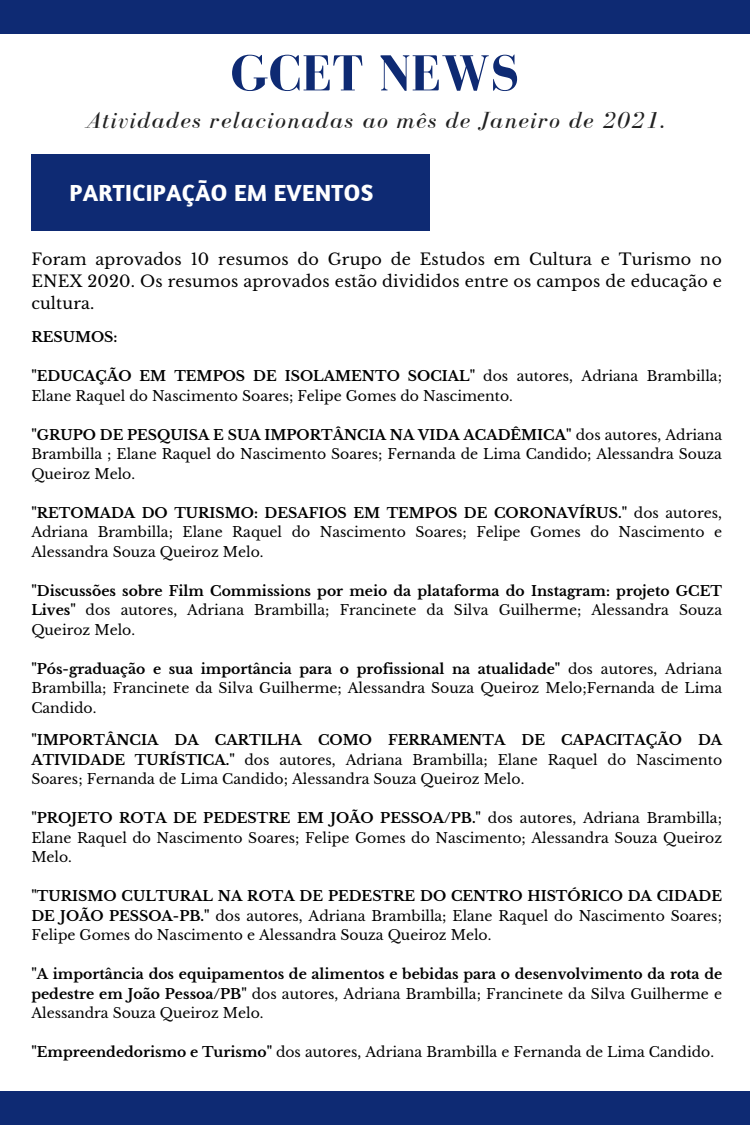
<style>
.page{position:relative;width:750px;height:1125px;background:#fff}
.page>*{position:absolute;margin:0;border:0;box-sizing:border-box;transform-origin:0 0}
.t1{font:700 52px "Bodoni FLF";letter-spacing:.01em;color:#0e2a73}
.t2{font:italic 24px "Bodoni FLF";letter-spacing:.06em;color:#222}
.t3{font:700 23.85px "Amaranth";letter-spacing:.01em;color:#fff}
.t4{font:16px/22.1px "Libre Baskerville";letter-spacing:.01em;color:#000;text-align:justify}
.t5{font:14px/19.5px "Libre Baskerville";color:#000;text-align:justify}
.t6{font:700 14px/19.5px "Libre Baskerville";color:#000;text-align:justify}
.s1{font-weight:700}
.s2{font-weight:400}
</style>
<div class="page">
<div style="left:0;top:1092px;width:750px;height:33px;background:#0e2a73"></div>
<div style="left:0;top:0;width:750px;height:34px;background:#0e2a73"></div>
<div style="left:31px;top:154px;width:399px;height:77px;background:#0e2a73"></div>
<p class="t1" style="left:231px;top:45px;width:290px">GCET NEWS</p>
<p class="t2" style="left:86px;top:107px;width:580px">Atividades relacionadas ao mês de Janeiro de 2021.</p>
<p class="t3" style="left:69px;top:178px;width:305px">PARTICIPAÇÃO EM EVENTOS</p>
<p class="t4" style="left:31px;top:248px;width:692px">Foram aprovados 10 resumos do Grupo de Estudos em Cultura e Turismo no ENEX 2020. Os resumos aprovados estão divididos entre os campos de educação e cultura.</p>
<p class="t6" style="left:31px;top:328px;width:88px">RESUMOS:</p>
<p class="t5" style="left:31px;top:367px;width:692px"><span class="s1">"EDUCAÇÃO EM TEMPOS DE ISOLAMENTO SOCIAL"</span> dos autores, Adriana Brambilla;<br>Elane Raquel do Nascimento Soares; Felipe Gomes do Nascimento.</p>
<p class="t5" style="left:31px;top:425px;width:692px"><span class="s1">"GRUPO DE PESQUISA E SUA IMPORTÂNCIA NA VIDA ACADÊMICA"</span> dos autores, Adriana Brambilla ; Elane Raquel do Nascimento Soares; Fernanda de Lima Candido; Alessandra Souza Queiroz Melo.</p>
<p class="t5" style="left:31px;top:503px;width:692px"><span class="s1">"RETOMADA DO TURISMO: DESAFIOS EM TEMPOS DE CORONAVÍRUS."</span> dos autores, Adriana Brambilla; Elane Raquel do Nascimento Soares; Felipe Gomes do Nascimento e Alessandra Souza Queiroz Melo.</p>
<p class="t5" style="left:31px;top:581px;width:692px"><span class="s1">"Discussões sobre Film Commissions por meio da plataforma do Instagram: projeto GCET Lives"</span> dos autores, Adriana Brambilla; Francinete da Silva Guilherme; Alessandra Souza Queiroz Melo.</p>
<p class="t5" style="left:31px;top:659px;width:692px"><span class="s1">"Pós-graduação e sua importância para o profissional na atualidade"</span> dos autores, Adriana Brambilla; Francinete da Silva Guilherme; Alessandra Souza Queiroz Melo;Fernanda de Lima Candido.</p>
<p class="t5" style="left:31px;top:730px;width:692px"><span class="s1">"IMPORTÂNCIA DA CARTILHA COMO FERRAMENTA DE CAPACITAÇÃO DA ATIVIDADE TURÍSTICA."</span> dos autores, Adriana Brambilla; Elane Raquel do Nascimento Soares; Fernanda de Lima Candido; Alessandra Souza Queiroz Melo.</p>
<p class="t5" style="left:31px;top:808px;width:692px"><span class="s1">"PROJETO ROTA DE PEDESTRE EM JOÃO PESSOA/PB."</span> dos autores, Adriana Brambilla; Elane Raquel do Nascimento Soares; Felipe Gomes do Nascimento; Alessandra Souza Queiroz Melo.</p>
<p class="t5" style="left:31px;top:886px;width:692px"><span class="s1">"TURISMO CULTURAL NA ROTA DE PEDESTRE DO CENTRO HISTÓRICO DA CIDADE DE JOÃO PESSOA-PB."</span> dos autores, Adriana Brambilla; Elane Raquel do Nascimento Soares; Felipe Gomes do Nascimento e Alessandra Souza Queiroz Melo.</p>
<p class="t6" style="left:31px;top:964px;width:692px">"A importância dos equipamentos de alimentos e bebidas para o desenvolvimento da rota de pedestre em João Pessoa/PB" <span class="s2">dos autores, Adriana Brambilla; Francinete da Silva Guilherme e Alessandra Souza Queiroz Melo.</span></p>
<p class="t5" style="left:31px;top:1042px;width:684px"><span class="s1">"Empreendedorismo e Turismo"</span> dos autores, Adriana Brambilla e Fernanda de Lima Candido.</p>
</div>
